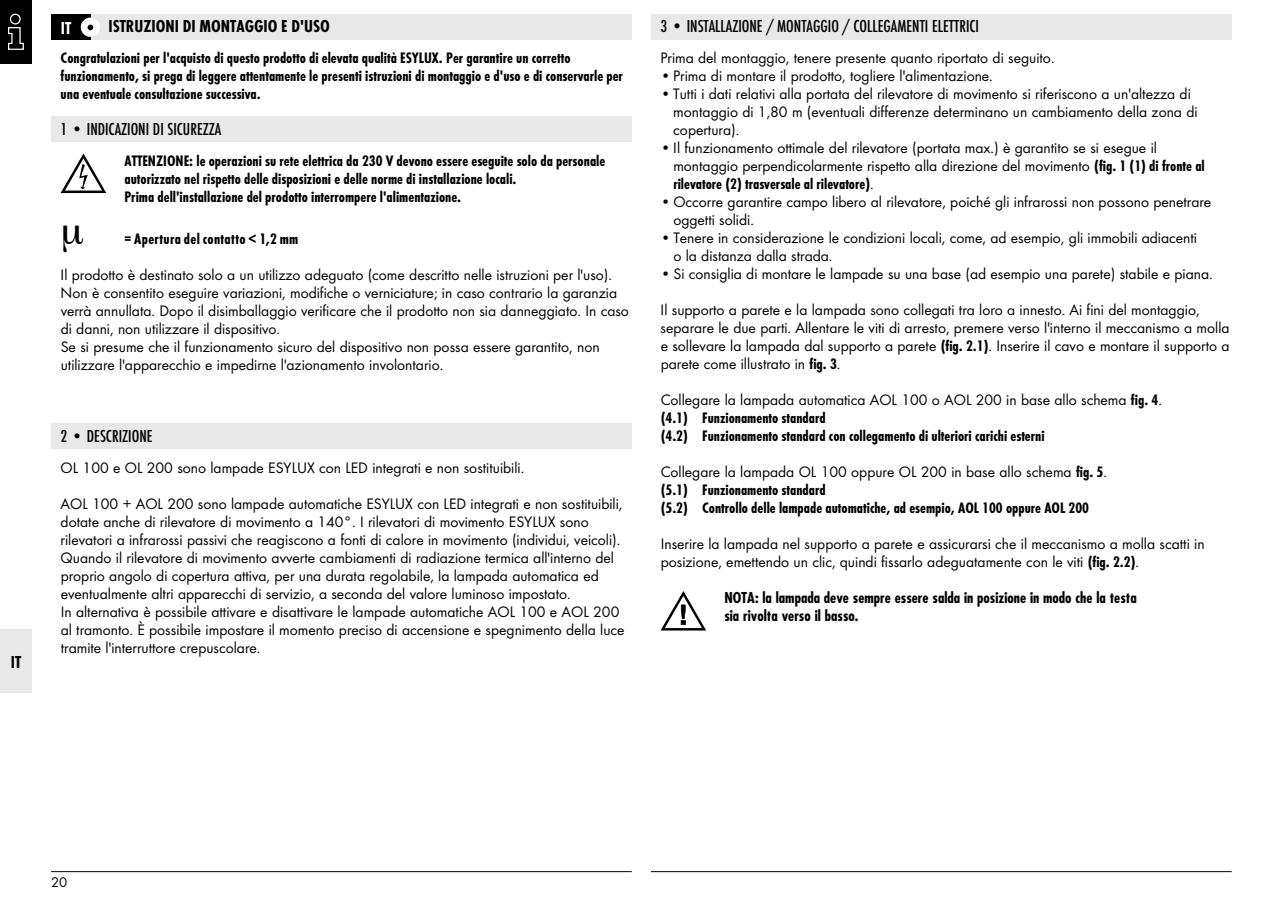
<style>
.page{position:relative;width:1270px;height:903px;background:#fff}
.page>*{position:absolute;margin:0;border:0;box-sizing:border-box;transform-origin:0 0}
.t1{font:500 18px "Futura Con";color:#000}
.t2{font:700 18px "Futura Con";color:#000}
.t3{font:700 18px "Futura Con";color:#fff}
.t4{font:15.75px/18px "Futura Boo";color:#000}
.t5{font:700 15.75px/18px "Futura Con";color:#000}
.t6{font:700 15.75px "Futura Con";letter-spacing:.02em;color:#000}
.t7{font:700 condensed 14.62px/18px "Futura Std";color:#000}
.t8{font:14.62px "Futura Boo";color:#000}
.s1{font-family:"Futura Con";font-weight:700}
.s2{font-family:"Futura Boo";font-weight:400}
</style>
<div class="page">
<div style="left:0;top:0;width:32px;height:64px;background:#000"></div>
<svg style="left:8px;top:13px;width:16px;height:37px"></svg>
<div style="left:0;top:629px;width:32px;height:64px;background:#e8e8e8"></div>
<hr style="left:51px;top:871px;width:580px;height:1px;background:#000">
<hr style="left:651px;top:871px;width:580px;height:1px;background:#000">
<div style="left:651px;top:14px;width:580px;height:26px;background:#e8e8e8"></div>
<svg style="left:661px;top:591px;width:45px;height:39px"></svg>
<div style="left:51px;top:14px;width:580px;height:26px;background:#e8e8e8"></div>
<div style="left:51px;top:14px;width:39px;height:26px;background:#000"></div>
<div style="left:81px;top:18px;width:19px;height:19px;background:#fff;border-radius:50%"></div>
<svg style="left:87px;top:25px;width:6px;height:5px"></svg>
<div style="left:51px;top:116px;width:580px;height:26px;background:#e8e8e8"></div>
<div style="left:51px;top:423px;width:580px;height:25px;background:#e8e8e8"></div>
<svg style="left:61px;top:153px;width:45px;height:40px"></svg>
<p class="t2" style="left:11px;top:653px;width:12px">IT</p>
<p class="t3" style="left:61px;top:19px;width:12px">IT</p>
<p class="t2" style="left:108px;top:16px;width:223px">ISTRUZIONI DI MONTAGGIO E D'USO</p>
<p class="t5" style="left:61px;top:49px;width:564px">Congratulazioni per l'acquisto di questo prodotto di elevata qualità ESYLUX. Per garantire un corretto funzionamento, si prega di leggere attentamente le presenti istruzioni di montaggio e d'uso e di conservarle per una eventuale consultazione successiva.</p>
<p class="t1" style="left:61px;top:119px;width:162px">1 • INDICAZIONI DI SICUREZZA</p>
<p class="t5" style="left:124px;top:152px;width:482px">ATTENZIONE: le operazioni su rete elettrica da 230 V devono essere eseguite solo da personale autorizzato nel rispetto delle disposizioni e delle norme di installazione locali.<br>Prima dell'installazione del prodotto interrompere l'alimentazione.</p>
<p class="t6" style="left:124px;top:230px;width:175px">= Apertura del contatto &lt; 1,2 mm</p>
<p class="t4" style="left:61px;top:266px;width:569px">Il prodotto è destinato solo a un utilizzo adeguato (come descritto nelle istruzioni per l'uso).<br>Non è consentito eseguire variazioni, modifiche o verniciature; in caso contrario la garanzia verrà annullata. Dopo il disimballaggio verificare che il prodotto non sia danneggiato. In caso di danni, non utilizzare il dispositivo.<br>Se si presume che il funzionamento sicuro del dispositivo non possa essere garantito, non utilizzare l'apparecchio e impedirne l'azionamento involontario.</p>
<p class="t1" style="left:61px;top:426px;width:93px">2 • DESCRIZIONE</p>
<p class="t4" style="left:61px;top:459px;width:465px">OL 100 e OL 200 sono lampade ESYLUX con LED integrati e non sostituibili.</p>
<p class="t4" style="left:61px;top:495px;width:565px">AOL 100 + AOL 200 sono lampade automatiche ESYLUX con LED integrati e non sostituibili, dotate anche di rilevatore di movimento a 140°. I rilevatori di movimento ESYLUX sono rilevatori a infrarossi passivi che reagiscono a fonti di calore in movimento (individui, veicoli).<br>Quando il rilevatore di movimento avverte cambiamenti di radiazione termica all'interno del proprio angolo di copertura attiva, per una durata regolabile, la lampada automatica ed eventualmente altri apparecchi di servizio, a seconda del valore luminoso impostato.<br>In alternativa è possibile attivare e disattivare le lampade automatiche AOL 100 e AOL 200 al tramonto. È possibile impostare il momento preciso di accensione e spegnimento della luce tramite l'interruttore crepuscolare.</p>
<p class="t1" style="left:660px;top:16px;width:320px">3 • INSTALLAZIONE / MONTAGGIO / COLLEGAMENTI ELETTRICI</p>
<p class="t4" style="left:660px;top:49px;width:395px">Prima del montaggio, tenere presente quanto riportato di seguito.</p>
<p class="t4" style="left:660px;top:67px;width:334px">• Prima di montare il prodotto, togliere l'alimentazione.</p>
<p class="t4" style="left:673px;top:85px;width:525px;text-indent:-13px">• Tutti i dati relativi alla portata del rilevatore di movimento si riferiscono a un'altezza di montaggio di 1,80 m (eventuali differenze determinano un cambiamento della zona di copertura).</p>
<p class="t4" style="left:673px;top:139px;width:533px;text-indent:-13px">• Il funzionamento ottimale del rilevatore (portata max.) è garantito se si esegue il montaggio perpendicolarmente rispetto alla direzione del movimento <span class="s1">(fig. 1 (1) di fronte al</span></p>
<p class="t5" style="left:673px;top:175px;width:202px">rilevatore (2) trasversale al rilevatore)<span class="s2">.</span></p>
<p class="t4" style="left:673px;top:193px;width:539px;text-indent:-13px">• Occorre garantire campo libero al rilevatore, poiché gli infrarossi non possono penetrare oggetti solidi.</p>
<p class="t4" style="left:673px;top:229px;width:525px;text-indent:-13px">• Tenere in considerazione le condizioni locali, come, ad esempio, gli immobili adiacenti o la distanza dalla strada.</p>
<p class="t4" style="left:660px;top:265px;width:553px">• Si consiglia di montare le lampade su una base (ad esempio una parete) stabile e piana.</p>
<p class="t4" style="left:660px;top:301px;width:570px">Il supporto a parete e la lampada sono collegati tra loro a innesto. Ai fini del montaggio, separare le due parti. Allentare le viti di arresto, premere verso l'interno il meccanismo a molla e sollevare la lampada dal supporto a parete <span class="s1">(fig. 2.1)</span>. Inserire il cavo e montare il supporto a parete come illustrato in <span class="s1">fig. 3</span>.</p>
<p class="t4" style="left:660px;top:391px;width:502px">Collegare la lampada automatica AOL 100 o AOL 200 in base allo schema <span class="s1">fig. 4</span>.</p>
<p class="t5" style="left:660px;top:409px;width:385px">(4.1) Funzionamento standard<br>(4.2) Funzionamento standard con collegamento di ulteriori carichi esterni</p>
<p class="t4" style="left:660px;top:463px;width:447px">Collegare la lampada OL 100 oppure OL 200 in base allo schema <span class="s1">fig. 5</span>.</p>
<p class="t5" style="left:660px;top:481px;width:430px">(5.1) Funzionamento standard<br>(5.2) Controllo delle lampade automatiche, ad esempio, AOL 100 oppure AOL 200</p>
<p class="t4" style="left:660px;top:535px;width:545px">Inserire la lampada nel supporto a parete e assicurarsi che il meccanismo a molla scatti in posizione, emettendo un clic, quindi fissarlo adeguatamente con le viti <span class="s1">(fig. 2.2)</span>.</p>
<p class="t7" style="left:724px;top:589px;width:414px">NOTA: la lampada deve sempre essere salda in posizione in modo che la testa sia rivolta verso il basso.</p>
<p class="t8" style="left:51px;top:873px;width:18px">20</p>
</div>
